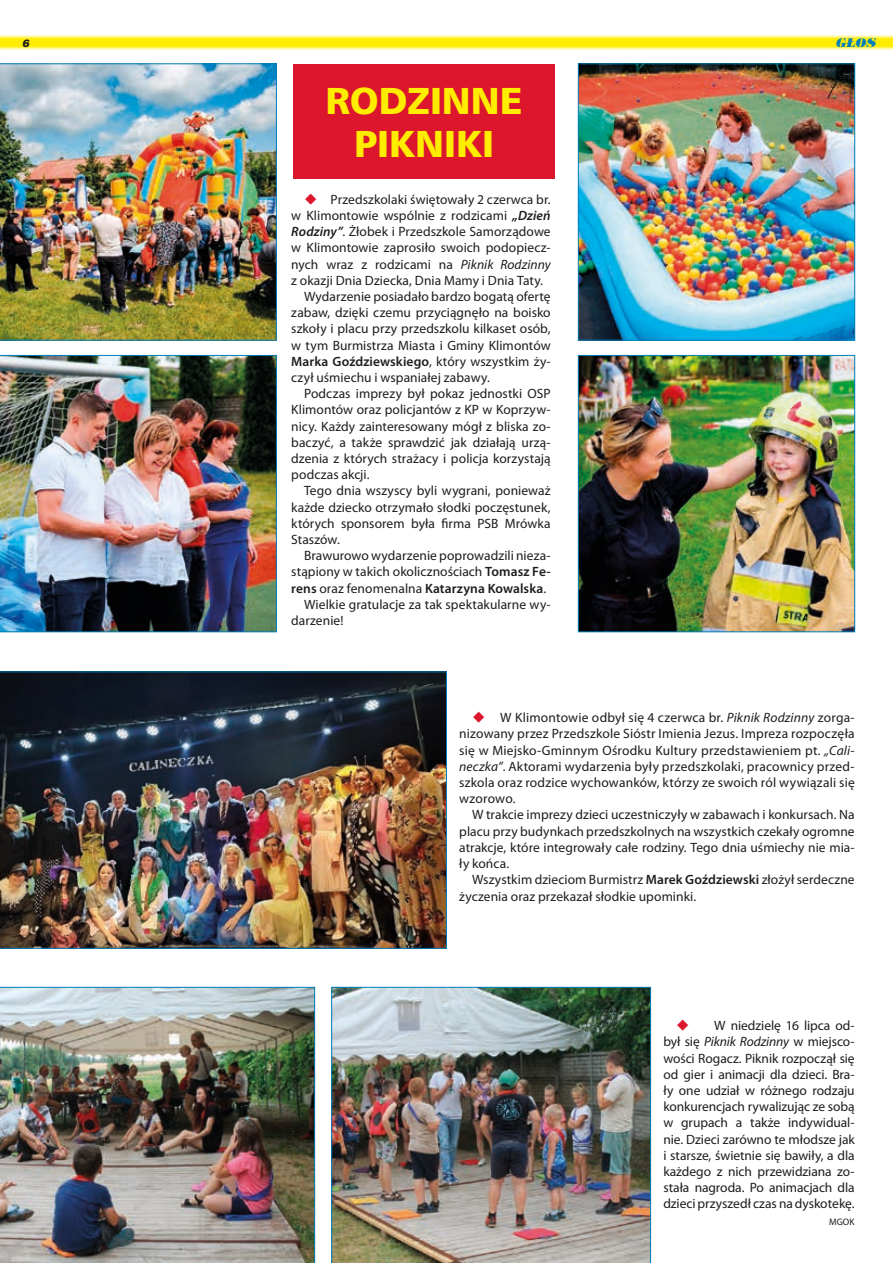
<style>
.page{position:relative;width:893px;height:1263px;background:#fff}
.page>*{position:absolute;margin:0;border:0;box-sizing:border-box;transform-origin:0 0}
.t1{font:36px/43.2px "Humnst 777 Blk PL";color:#ffed00;text-align:center}
.t2{font:13.5px/16.2px "Myriad Pro";letter-spacing:.005em;color:#1d1d1b;text-align:justify}
.t3{font:600 13.5px "Myriad Pro";letter-spacing:.005em;color:#1d1d1b}
.t4{font:italic 800 12px "Timpani";color:#007fba}
.t5{font:italic 900 10.5px "Switzerland";color:#1d1d1b}
.t6{font:9.45px "Myriad Pro";color:#1d1d1b}
.s1{color:#dc162c}
.s2{font-weight:600;font-style:italic}
.s3{font-style:italic}
.s4{font-weight:400}
.s5{font-weight:600}
</style>
<div class="page">
<svg style="left:0;top:35px;width:893px;height:15px;background:#fff13f"></svg>
<div style="left:293px;top:64px;width:262px;height:115px;background:#dc162c"></div>
<img style="left:0;top:64px;width:277px;height:276px">
<img style="left:580px;top:66px;width:273px;height:272px">
<div style="left:578px;top:64px;width:277px;height:276px;border:1px solid #007fba"></div>
<img style="left:580px;top:357px;width:273px;height:273px">
<div style="left:578px;top:355px;width:277px;height:277px;border:1px solid #007fba"></div>
<img style="left:0;top:355px;width:277px;height:277px">
<img style="left:0;top:672px;width:447px;height:276px">
<img style="left:0;top:987px;width:315px;height:276px">
<img style="left:331px;top:987px;width:320px;height:276px">
<p class="t5" style="left:22px;top:37px;width:9px">6</p>
<p class="t4" style="left:836px;top:35px;width:42px">GŁOS</p>
<h1 class="t1" style="left:326px;top:78px;width:199px">RODZINNE<br>PIKNIKI</h1>
<p class="t2" style="left:304px;top:191px;width:248px"><span class="s1">◆</span> Przedszkolaki świętowały 2 czerwca br.</p>
<p class="t2" style="left:291px;top:207px;width:261px">w Klimontowie wspólnie z rodzicami <span class="s2">„Dzień</span></p>
<p class="t2" style="left:291px;top:223px;width:261px"><span class="s2">Rodziny”</span>. Żłobek i Przedszkole Samorządowe</p>
<p class="t2" style="left:291px;top:240px;width:261px">w Klimontowie zaprosiło swoich podopiecz-</p>
<p class="t2" style="left:291px;top:256px;width:261px">nych wraz z rodzicami na <span class="s3">Piknik Rodzinny</span></p>
<p class="t2" style="left:291px;top:272px;width:253px">z okazji Dnia Dziecka, Dnia Mamy i Dnia Taty.</p>
<p class="t2" style="left:304px;top:288px;width:248px">Wydarzenie posiadało bardzo bogatą ofertę</p>
<p class="t2" style="left:291px;top:304px;width:261px">zabaw, dzięki czemu przyciągnęło na boisko</p>
<p class="t2" style="left:291px;top:321px;width:261px">szkoły i placu przy przedszkolu kilkaset osób,</p>
<p class="t2" style="left:291px;top:337px;width:261px">w tym Burmistrza Miasta i Gminy Klimontów</p>
<p class="t3" style="left:291px;top:353px;width:261px">Marka Goździewskiego<span class="s4">, który wszystkim ży-</span></p>
<p class="t2" style="left:291px;top:369px;width:200px">czył uśmiechu i wspaniałej zabawy.</p>
<p class="t2" style="left:304px;top:385px;width:248px">Podczas imprezy był pokaz jednostki OSP</p>
<p class="t2" style="left:291px;top:402px;width:261px">Klimontów oraz policjantów z KP w Koprzyw-</p>
<p class="t2" style="left:291px;top:418px;width:261px">nicy. Każdy zainteresowany mógł z bliska zo-</p>
<p class="t2" style="left:291px;top:434px;width:261px">baczyć, a także sprawdzić jak działają urzą-</p>
<p class="t2" style="left:291px;top:450px;width:261px">dzenia z których strażacy i policja korzystają</p>
<p class="t2" style="left:291px;top:466px;width:80px">podczas akcji.</p>
<p class="t2" style="left:304px;top:483px;width:248px">Tego dnia wszyscy byli wygrani, ponieważ</p>
<p class="t2" style="left:291px;top:499px;width:261px">każde dziecko otrzymało słodki poczęstunek,</p>
<p class="t2" style="left:291px;top:515px;width:261px">których sponsorem była firma PSB Mrówka</p>
<p class="t2" style="left:291px;top:531px;width:50px">Staszów.</p>
<p class="t2" style="left:304px;top:547px;width:248px">Brawurowo wydarzenie poprowadzili nieza-</p>
<p class="t2" style="left:291px;top:564px;width:261px">stąpiony w takich okolicznościach <span class="s5">Tomasz Fe-</span></p>
<p class="t3" style="left:291px;top:579px;width:256px">rens <span class="s4">oraz fenomenalna</span> Katarzyna Kowalska<span class="s4">.</span></p>
<p class="t2" style="left:304px;top:596px;width:248px">Wielkie gratulacje za tak spektakularne wy-</p>
<p class="t2" style="left:291px;top:612px;width:54px">darzenie!</p>
<p class="t2" style="left:459px;top:709px;width:397px;text-indent:13px"><span class="s1">◆</span> W Klimontowie odbył się 4 czerwca br. <span class="s3">Piknik Rodzinny</span> zorga&shy;nizowany przez Przedszkole Sióstr Imienia Jezus. Impreza rozpoczęła się w Miejsko-Gminnym Ośrodku Kultury przedstawieniem pt. <span class="s3">„Cali&shy;neczka”</span>. Aktorami wydarzenia były przedszkolaki, pracownicy przed&shy;szkola oraz rodzice wychowanków, którzy ze swoich ról wywiązali się wzorowo.</p>
<p class="t2" style="left:459px;top:807px;width:397px;text-indent:13px">W trakcie imprezy dzieci uczestniczyły w zabawach i konkursach. Na placu przy budynkach przedszkolnych na wszystkich czekały ogromne atrakcje, które integrowały całe rodziny. Tego dnia uśmiechy nie mia&shy;ły końca.</p>
<p class="t2" style="left:459px;top:871px;width:397px;text-indent:13px">Wszystkim dzieciom Burmistrz <span class="s5">Marek Goździewski</span> złożył serdeczne życzenia oraz przekazał słodkie upominki.</p>
<p class="t2" style="left:663px;top:1017px;width:193px;text-indent:13px"><span class="s1">◆</span> W niedzielę 16 lipca od&shy;był się <span class="s3">Piknik Rodzinny</span> w miejsco&shy;wości Rogacz. Piknik rozpoczął się od gier i animacji dla dzieci. Bra&shy;ły one udział w różnego rodzaju konkurencjach rywalizując ze sobą w grupach a także indywidual&shy;nie. Dzieci zarówno te młodsze jak i starsze, świetnie się bawiły, a dla każdego z nich przewidziana zo&shy;stała nagroda. Po animacjach dla dzieci przyszedł czas na dyskotekę.</p>
<p class="t6" style="left:829px;top:1215px;width:27px">mgok</p>
</div>
